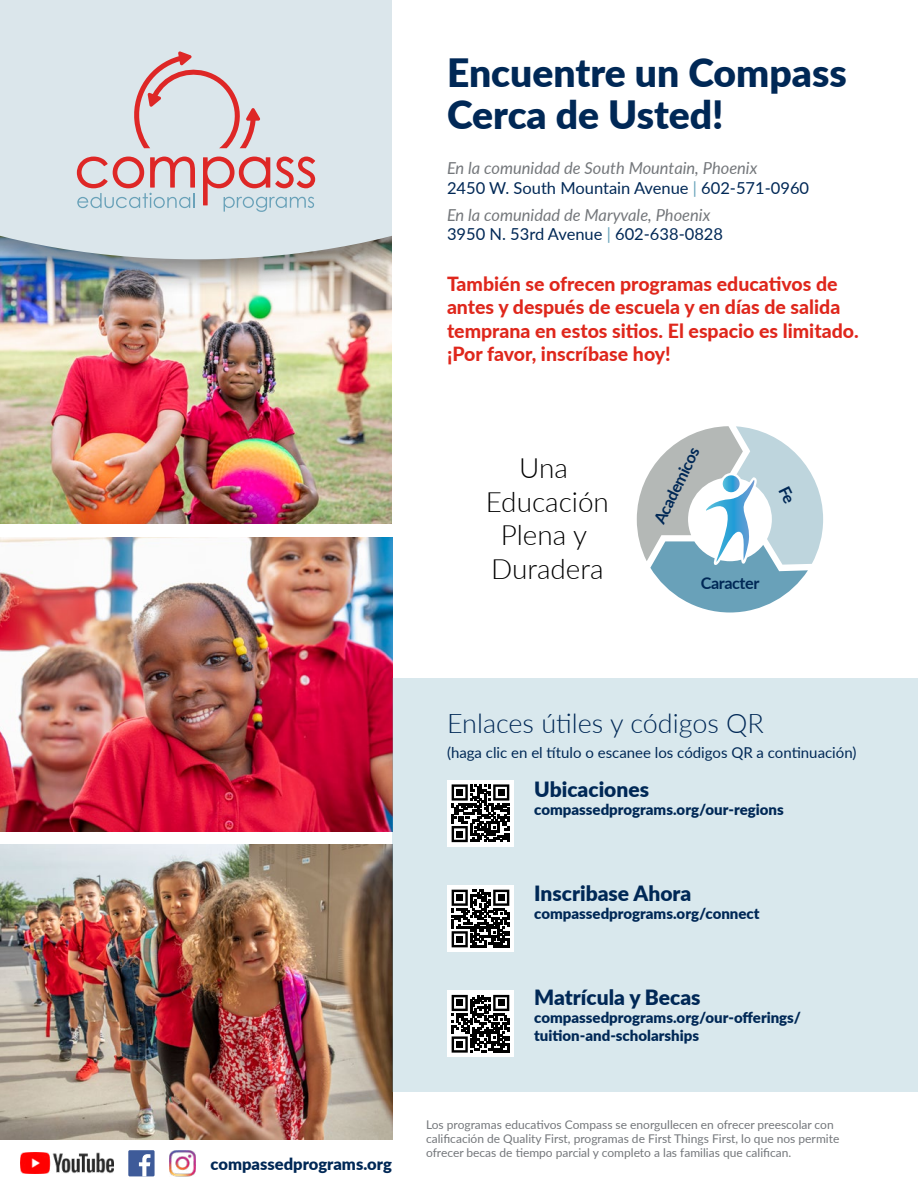
<style>
.page{position:relative;width:918px;height:1188px;background:#fff}
.page>*{position:absolute;margin:0;border:0;box-sizing:border-box;transform-origin:0 0}
.t1{font:900 39px/42px "Lato";color:#002856}
.t2{font:300 27.9px/33.5px "Lato";color:#000;text-align:center}
.t3{font:300 27px "Lato";color:#002856}
.t4{font:900 21px "Lato";color:#002856}
.t5{font:800 19.5px/23.4px "Lato";color:#df271c}
.t6{font:16.5px/19.8px "Lato";color:#002856}
.t7{font:italic 16.5px/19.8px "Lato";color:#74777b}
.t8{font:900 16.5px "Lato";color:#002856}
.t9{font:700 16.2px "Lato";letter-spacing:-.025em;color:#002856}
.t10{font:900 15px/18px "Lato";color:#002856}
.t11{font:15px "Lato";color:#002856}
.t12{font:12px/14.4px "Lato";color:#74777b}
.s1{font-style:italic;color:#74777b}
.s2{color:#66a2b9}
.s3{font-style:normal;color:#002856}
.s4{font-style:normal;color:#66a2b9}
</style>
<div class="page">
<img style="left:0;top:297px;width:392px;height:227px">
<img style="left:0;top:537px;width:392px;height:295px">
<img style="left:0;top:845px;width:392px;height:294px">
<div style="left:0;top:0;width:623px;height:297px;background:#000;opacity:.45"></div>
<div style="left:0;top:0;width:392px;height:259px;background:#dbe6eb"></div>
<div style="left:392px;top:0;width:374px;height:528px;background:#fff"></div>
<svg style="left:132px;top:51px;width:128px;height:97px;background:#dbcace"></svg>
<svg style="left:77px;top:157px;width:118px;height:51px;background:#d3b8bd"></svg>
<svg style="left:203px;top:157px;width:112px;height:55px;background:#d5b4b8"></svg>
<img style="left:21px;top:1153px;width:92px;height:21px">
<div style="left:128px;top:1150px;width:27px;height:26px;background:#3e5b99"></div>
<svg style="left:139px;top:1154px;width:11px;height:22px"></svg>
<img style="left:169px;top:1150px;width:27px;height:26px">
<div style="left:392px;top:678px;width:526px;height:413px;background:#d9e8ed"></div>
<div style="left:447px;top:990px;width:67px;height:67px;background:#fff"></div>
<svg style="left:452px;top:995px;width:57px;height:58px"></svg>
<div style="left:456px;top:1000px;width:7px;height:6px;background:#000"></div>
<div style="left:498px;top:1000px;width:7px;height:6px;background:#000"></div>
<div style="left:456px;top:1041px;width:7px;height:7px;background:#000"></div>
<div style="left:447px;top:780px;width:67px;height:67px;background:#fff"></div>
<svg style="left:452px;top:784px;width:57px;height:58px"></svg>
<div style="left:456px;top:789px;width:7px;height:7px;background:#000"></div>
<div style="left:498px;top:789px;width:7px;height:7px;background:#000"></div>
<div style="left:456px;top:831px;width:7px;height:7px;background:#000"></div>
<svg style="left:447px;top:885px;width:67px;height:67px"></svg>
<svg style="left:452px;top:890px;width:57px;height:57px;background:#5f5f5f"></svg>
<div style="left:456px;top:894px;width:7px;height:7px;background:#000"></div>
<div style="left:498px;top:894px;width:7px;height:7px;background:#000"></div>
<div style="left:456px;top:936px;width:7px;height:7px;background:#000"></div>
<svg style="left:637px;top:426px;width:186px;height:187px"></svg>
<h1 class="t1" style="left:447px;top:50px;width:401px">Encuentre un Compass<br>Cerca de Usted!</h1>
<h3 class="t6" style="left:447px;top:158px;width:364px"><span class="s1">En la comunidad de South Mountain, Phoenix<br></span>2450 W. South Mountain Avenue <span class="s2">|</span> 602-571-0960</h3>
<h3 class="t7" style="left:447px;top:204px;width:278px">En la comunidad de Maryvale, Phoenix<br><span class="s3">3950 N. 53rd Avenue</span> <span class="s4">|</span> <span class="s3">602-638-0828</span></h3>
<h3 class="t5" style="left:447px;top:271px;width:413px">También se ofrecen programas educativos de antes y después de escuela y en días de salida temprana en estos sitios. El espacio es limitado. ¡Por favor, inscríbase hoy!</h3>
<h2 class="t2" style="left:486px;top:451px;width:125px">Una<br>Educación<br>Plena y<br>Duradera</h2>
<h3 class="t9" style="left:648px;top:518px;width:84px;rotate:-64deg">Academicos</h3>
<h3 class="t9" style="left:701px;top:571px;width:60px">Caracter</h3>
<h3 class="t8" style="left:211px;top:1152px;width:183px">compassedprograms.org</h3>
<h3 class="t3" style="left:447px;top:705px;width:319px">Enlaces útiles y códigos QR</h3>
<p class="t11" style="left:447px;top:742px;width:411px">(haga clic en el título o escanee los códigos QR a continuación)</p>
<h3 class="t4" style="left:534px;top:773px;width:116px">Ubicaciones</h3>
<p class="t10" style="left:534px;top:800px;width:251px">compassedprograms.org/our-regions</p>
<h3 class="t4" style="left:534px;top:877px;width:159px">Inscribase Ahora</h3>
<p class="t10" style="left:534px;top:904px;width:227px">compassedprograms.org/connect</p>
<h3 class="t4" style="left:534px;top:981px;width:168px">Matrícula y Becas</h3>
<p class="t10" style="left:534px;top:1008px;width:268px">compassedprograms.org/our-offerings/ tuition-and-scholarships</p>
<p class="t12" style="left:426px;top:1116px;width:415px">Los programas educativos Compass se enorgullecen en ofrecer preescolar con calificación de Quality First, programas de First Things First, lo que nos permite ofrecer becas de tiempo parcial y completo a las familias que califican.</p>
</div>
